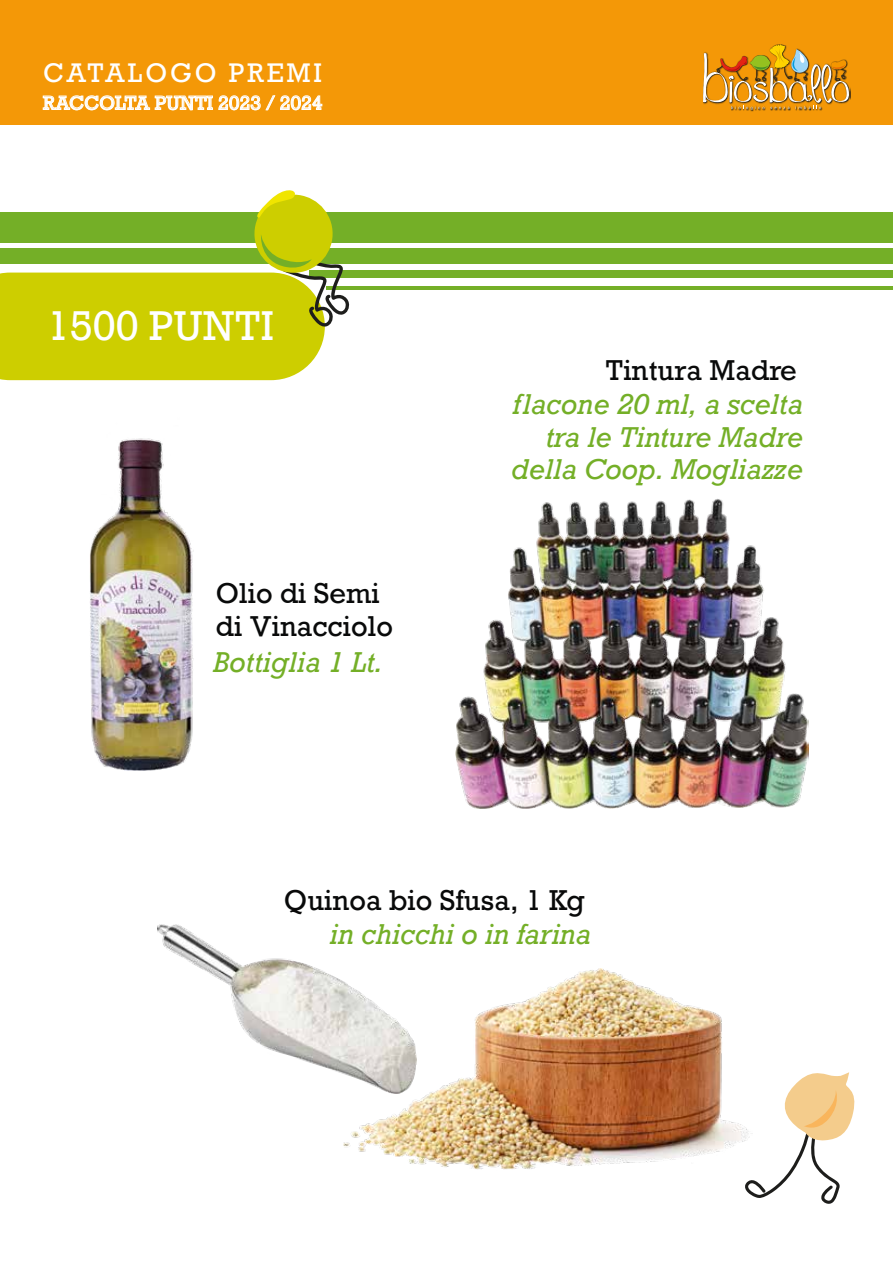
<style>
.page{position:relative;width:893px;height:1263px;background:#fff}
.page>*{position:absolute;margin:0;border:0;box-sizing:border-box;transform-origin:0 0}
.t1{font:39.15px "Rockwell";color:#fff}
.t2{font:italic 27px/32.4px "Rockwell";color:#74af27;text-align:right}
.t3{font:27px/32.4px "Rockwell";color:#090a0a}
.t4{font:25.35px "Rockwell";letter-spacing:.11em;color:#fff}
.t5{font:18.3px "Rockwell";color:#fff}
</style>
<div class="page">
<img style="left:90px;top:438px;width:104px;height:332px">
<div style="left:0;top:0;width:893px;height:124px;background:#f49807"></div>
<svg style="left:42px;top:95px;width:281px;height:16px"></svg>
<div style="left:0;top:213px;width:893px;height:30px;background:#74af27"></div>
<div style="left:0;top:248px;width:893px;height:15px;background:#74af27"></div>
<div style="left:309px;top:270px;width:584px;height:8px;background:#74af27"></div>
<hr style="left:326px;top:286px;width:567px;height:4px;background:#74af27">
<svg style="left:0;top:190px;width:350px;height:190px"></svg>
<img style="left:456px;top:499px;width:352px;height:309px">
<img style="left:157px;top:925px;width:186px;height:149px">
<img style="left:343px;top:968px;width:401px;height:202px">
<svg style="left:744px;top:1072px;width:111px;height:132px"></svg>
<img style="left:731px;top:87px;width:120px;height:25px">
<img style="left:703px;top:44px;width:146px;height:66px">
<p class="t4" style="left:43px;top:58px;width:280px">CATALOGO PREMI</p>
<p class="t5" style="left:43px;top:92px;width:281px">RACCOLTA PUNTI 2023 / 2024</p>
<h1 class="t1" style="left:47px;top:301px;width:229px">1500 PUNTI</h1>
<p class="t3" style="left:216px;top:578px;width:179px">Olio di Semi di Vinacciolo</p>
<p class="t2" style="left:213px;top:646px;width:172px">Bottiglia 1 Lt.</p>
<p class="t3" style="left:605px;top:354px;width:193px">Tintura Madre</p>
<p class="t2" style="left:511px;top:389px;width:293px">flacone 20 ml, a scelta tra le Tinture Madre della Coop. Mogliazze</p>
<p class="t3" style="left:284px;top:884px;width:302px">Quinoa bio Sfusa, 1 Kg</p>
<p class="t2" style="left:330px;top:918px;width:263px">in chicchi o in farina</p>
</div>
